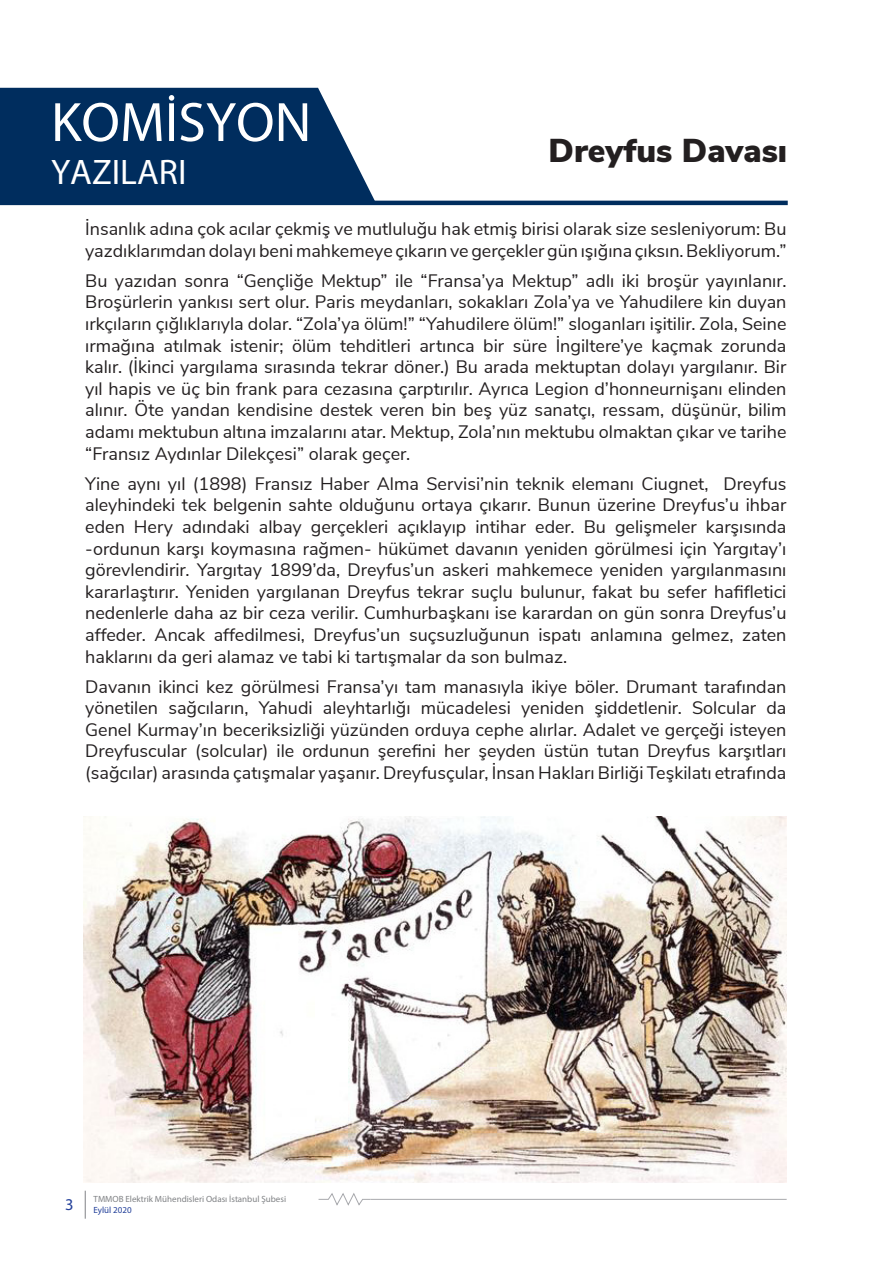
<style>
.page{position:relative;width:893px;height:1263px;background:#fff}
.page>*{position:absolute;margin:0;border:0;box-sizing:border-box;transform-origin:0 0}
.t1{font:55.95px "Myriad Pro";color:#fff}
.t2{font:35.55px "Myriad Pro";color:#fff}
.t3{font:900 33px "Nunito Sans";color:#231f20}
.t4{font:18px/21.6px "Nunito Sans";color:#231f20;text-align:justify}
.t5{font:16.5px "Myriad Pro";color:#223f99}
.t6{font:9px "Myriad Pro";color:#808285}
.t7{font:9px "Myriad Pro";color:#223f99}
</style>
<div class="page">
<svg style="left:85px;top:1191px;width:1px;height:28px"></svg>
<hr style="left:371px;top:1199px;width:416px;height:1px;background:#a8a9ad">
<svg style="left:318px;top:1193px;width:53px;height:13px"></svg>
<img style="left:84px;top:816px;width:703px;height:366px">
<svg style="left:0;top:88px;width:376px;height:113px;background:#133d6a"></svg>
<hr style="left:0;top:201px;width:788px;height:4px;background:#002d5e">
<p class="t1" style="left:51px;top:88px;width:262px">KOMİSYON</p>
<p class="t2" style="left:51px;top:150px;width:137px">YAZILARI</p>
<p class="t3" style="left:549px;top:127px;width:240px">Dreyfus Davası</p>
<p class="t4" style="left:85px;top:217px;width:703px">İnsanlık adına çok acılar çekmiş ve mutluluğu hak etmiş birisi olarak size sesleniyorum: Bu yazdıklarımdan dolayı beni mahkemeye çıkarın ve gerçekler gün ışığına çıksın. Bekliyorum.”</p>
<p class="t4" style="left:85px;top:269px;width:703px">Bu yazıdan sonra “Gençliğe Mektup” ile “Fransa’ya Mektup” adlı iki broşür yayınlanır.<br>Broşürlerin yankısı sert olur. Paris meydanları, sokakları Zola’ya ve Yahudilere kin duyan ırkçıların çığlıklarıyla dolar. “Zola’ya ölüm!” “Yahudilere ölüm!” sloganları işitilir. Zola, Seine ırmağına atılmak istenir; ölüm tehditleri artınca bir süre İngiltere’ye kaçmak zorunda kalır. (İkinci yargılama sırasında tekrar döner.) Bu arada mektuptan dolayı yargılanır. Bir yıl hapis ve üç bin frank para cezasına çarptırılır. Ayrıca Legion d’honneurnişanı elinden alınır. Öte yandan kendisine destek veren bin beş yüz sanatçı, ressam, düşünür, bilim adamı mektubun altına imzalarını atar. Mektup, Zola’nın mektubu olmaktan çıkar ve tarihe “Fransız Aydınlar Dilekçesi” olarak geçer.</p>
<p class="t4" style="left:85px;top:471px;width:703px">Yine aynı yıl (1898) Fransız Haber Alma Servisi’nin teknik elemanı Ciugnet, Dreyfus aleyhindeki tek belgenin sahte olduğunu ortaya çıkarır. Bunun üzerine Dreyfus’u ihbar eden Hery adındaki albay gerçekleri açıklayıp intihar eder. Bu gelişmeler karşısında -ordunun karşı koymasına rağmen- hükümet davanın yeniden görülmesi için Yargıtay’ı görevlendirir. Yargıtay 1899’da, Dreyfus’un askeri mahkemece yeniden yargılanmasını kararlaştırır. Yeniden yargılanan Dreyfus tekrar suçlu bulunur, fakat bu sefer hafifletici nedenlerle daha az bir ceza verilir. Cumhurbaşkanı ise karardan on gün sonra Dreyfus’u affeder. Ancak affedilmesi, Dreyfus’un suçsuzluğunun ispatı anlamına gelmez, zaten haklarını da geri alamaz ve tabi ki tartışmalar da son bulmaz.</p>
<p class="t4" style="left:85px;top:674px;width:703px">Davanın ikinci kez görülmesi Fransa’yı tam manasıyla ikiye böler. Drumant tarafından yönetilen sağcıların, Yahudi aleyhtarlığı mücadelesi yeniden şiddetlenir. Solcular da Genel Kurmay’ın beceriksizliği yüzünden orduya cephe alırlar. Adalet ve gerçeği isteyen Dreyfuscular (solcular) ile ordunun şerefini her şeyden üstün tutan Dreyfus karşıtları (sağcılar) arasında çatışmalar yaşanır. Dreyfusçular, İnsan Hakları Birliği Teşkilatı etrafında</p>
<p class="t5" style="left:65px;top:1194px;width:10px">3</p>
<p class="t6" style="left:94px;top:1193px;width:194px">TMMOB Elektrik Mühendisleri Odası İstanbul Şubesi</p>
<p class="t7" style="left:94px;top:1204px;width:40px">Eylül 2020</p>
</div>
